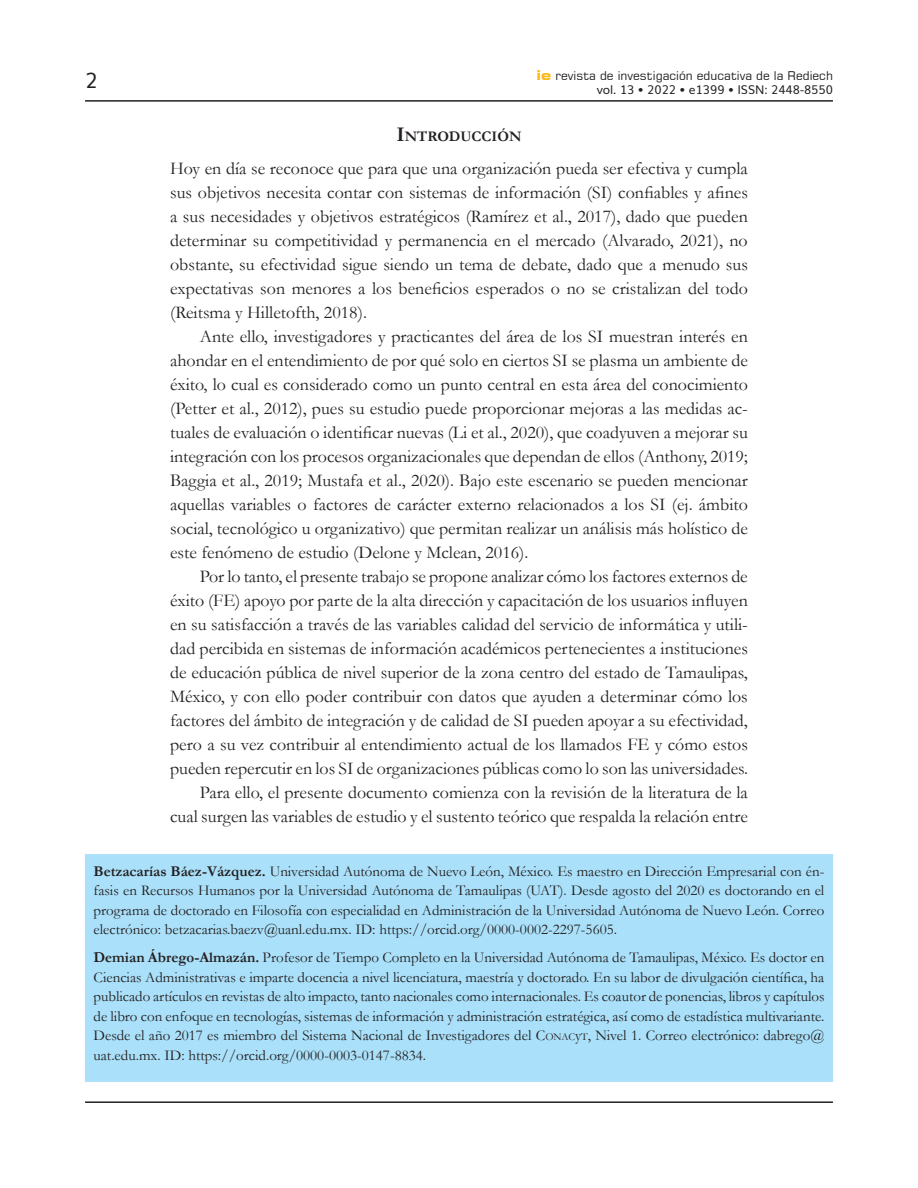
<style>
.page{position:relative;width:918px;height:1188px;background:#fff}
.page>*{position:absolute;margin:0;border:0;box-sizing:border-box;transform-origin:0 0}
.t1{font:21px "Muli";color:#231f20}
.Cuerpo{font:18px/24px "Garamond";color:#231f20;text-align:justify}
.Autores-Adscripcion{font:15px/19.5px "Garamond";color:#231f20;text-align:justify}
.Descanso{font:700 14.7px "Garamond";color:#231f20}
.t2{font:12px "Square 721 BT";color:#231f20}
.t3{font:12px "Muli";color:#231f20}
.s1{font-weight:700;font-stretch:expanded;font-size:13.5px;color:#fcb814}
.s2{font-size:21px}
.s3{font-weight:700}
.s4{font-style:inherit}
.s5{font-size:10.5px}
</style>
<div class="page">
<hr style="left:85px;top:100px;width:748px;height:2px;background:#231f20">
<hr style="left:85px;top:1101px;width:748px;height:2px;background:#231f20">
<div style="left:85px;top:854px;width:748px;height:228px;background:#aae0f9"></div>
<p class="t1" style="left:85px;top:64px;width:14px">2</p>
<p class="t2" style="left:537px;top:68px;width:298px"><span class="s1">ie</span> revista de investigación educativa de la Rediech</p>
<p class="t3" style="left:597px;top:80px;width:238px">vol. 13 • 2022 • e1399 • ISSN: 2448-8550</p>
<p class="Descanso" style="left:397px;top:127px;width:126px"><span class="s2">I</span>NTRODUCCIÓN</p>
<p class="Cuerpo" style="left:170px;top:156px;width:579px">Hoy en día se reconoce que para que una organización pueda ser efectiva y cumpla sus objetivos necesita contar con sistemas de información (SI) confiables y afines a sus necesidades y objetivos estratégicos (Ramírez et al., 2017), dado que pueden determinar su competitividad y permanencia en el mercado (Alvarado, 2021), no obstante, su efectividad sigue siendo un tema de debate, dado que a menudo sus expectativas son menores a los beneficios esperados o no se cristalizan del todo (Reitsma y Hilletofth, 2018).</p>
<p class="Cuerpo" style="left:170px;top:324px;width:579px;text-indent:30px">Ante ello, investigadores y practicantes del área de los SI muestran interés en ahondar en el entendimiento de por qué solo en ciertos SI se plasma un ambiente de éxito, lo cual es considerado como un punto central en esta área del conocimiento (Petter et al., 2012), pues su estudio puede proporcionar mejoras a las medidas ac&shy;tuales de evaluación o identificar nuevas (Li et al., 2020), que coadyuven a mejorar su integración con los procesos organizacionales que dependan de ellos (Anthony, 2019; Baggia et al., 2019; Mustafa et al., 2020). Bajo este escenario se pueden mencionar aquellas variables o factores de carácter externo relacionados a los SI (ej. ámbito social, tecnológico u organizativo) que permitan realizar un análisis más holístico de este fenómeno de estudio (Delone y Mclean, 2016).</p>
<p class="Cuerpo" style="left:170px;top:564px;width:579px;text-indent:30px">Por lo tanto, el presente trabajo se propone analizar cómo los factores externos de éxito (FE) apoyo por parte de la alta dirección y capacitación de los usuarios influyen en su satisfacción a través de las variables calidad del servicio de informática y utili&shy;dad percibida en sistemas de información académicos pertenecientes a instituciones de educación pública de nivel superior de la zona centro del estado de Tamaulipas, México, y con ello poder contribuir con datos que ayuden a determinar cómo los factores del ámbito de integración y de calidad de SI pueden apoyar a su efectividad, pero a su vez contribuir al entendimiento actual de los llamados FE y cómo estos pueden repercutir en los SI de organizaciones públicas como lo son las universidades.</p>
<p class="Cuerpo" style="left:170px;top:780px;width:579px;text-align:right">Para ello, el presente documento comienza con la revisión de la literatura de la cual surgen las variables de estudio y el sustento teórico que respalda la relación entre</p>
<p class="Autores-Adscripcion" style="left:94px;top:861px;width:732px"><span class="s3">Betzacarías Báez-Vázquez.</span> Universidad Autónoma de Nuevo León, México. Es maestro en Dirección Empresarial con én&shy;fasis en Recursos Humanos por la Universidad Autónoma de Tamaulipas (UAT). Desde agosto del 2020 es doctorando en el programa de doctorado en Filosofía con especialidad en Administración de la Universidad Autónoma de Nuevo León. Correo electrónico: betzacarias.baezv@uanl.edu.mx. ID: https://orcid.org/0000-0002-2297-5605.</p>
<p class="Autores-Adscripcion" style="left:94px;top:947px;width:733px"><span class="s3">Demian Ábrego-Almazán.</span> Profesor de Tiempo Completo en la Universidad Autónoma de Tamaulipas, México. Es doctor en Ciencias Administrativas e imparte docencia a nivel licenciatura, maestría y doctorado. En su labor de divulgación científica, ha publicado artículos en revistas de alto impacto, tanto nacionales como internacionales. Es coautor de ponencias, libros y capítulos de libro con enfoque en tecnologías, sistemas de información y administración estratégica, así como de estadística multivariante.<br>Desde el año 2017 es miembro del Sistema Nacional de Investigadores del <span class="s4">C</span><span class="s5">ONAC</span>y<span class="s5">T</span>, Nivel 1. Correo electrónico: dabrego@ uat.edu.mx. ID: https://orcid.org/0000-0003-0147-8834.</p>
</div>
